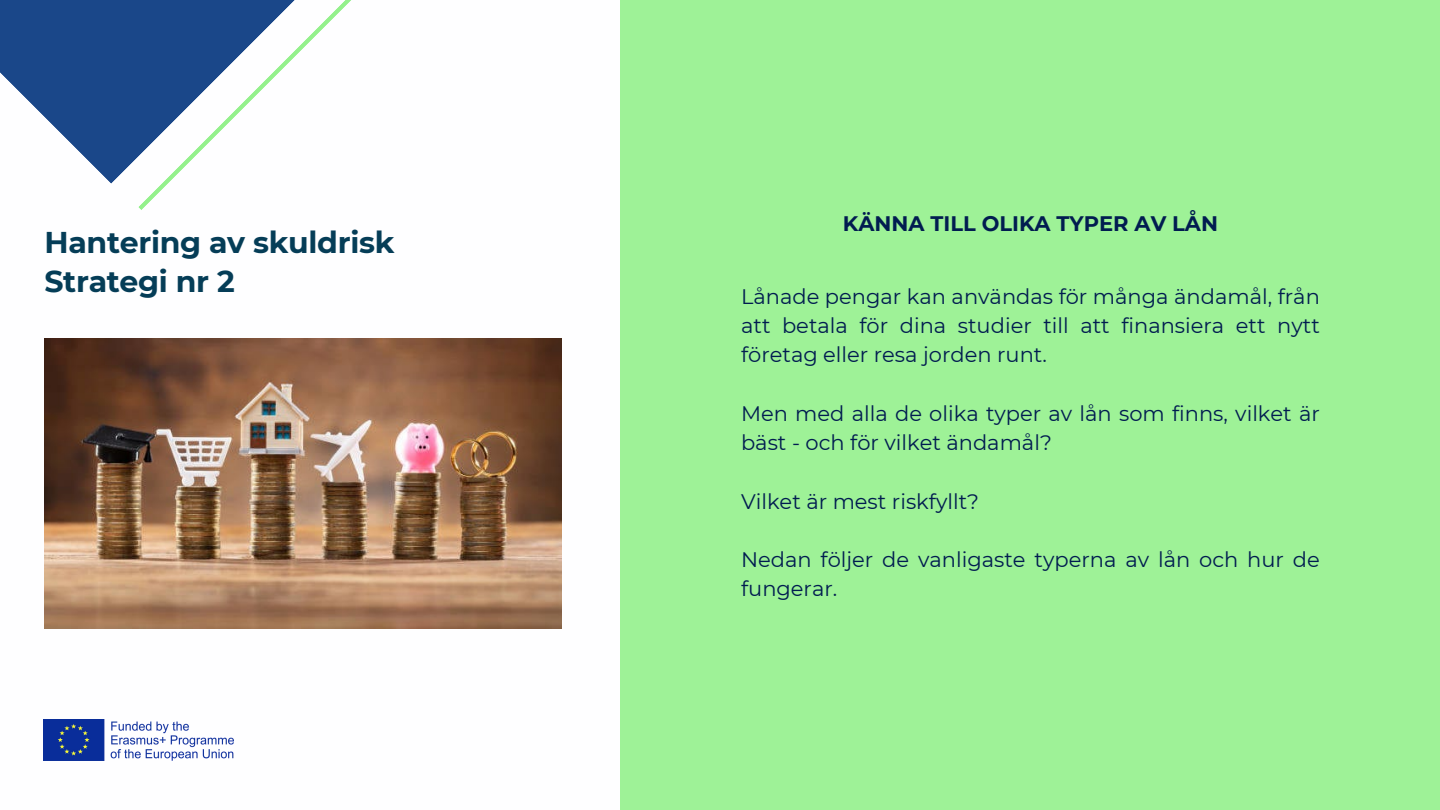
<style>
.page{position:relative;width:1440px;height:810px;background:#fff}
.page>*{position:absolute;margin:0;border:0;box-sizing:border-box;transform-origin:0 0}
.t1{font:700 30px "Montserrat";letter-spacing:-.01em;color:#053d57}
.t2{font:21px/29.2px "Montserrat";color:#011c50}
.t3{font:700 21px "Montserrat";color:#011c50}
</style>
<div class="page">
<svg style="left:0;top:0;width:138px;height:184px;fill:#1a4789"></svg>
<div style="left:621px;top:0;width:819px;height:810px;background:#9ef297"></div>
<img style="left:44px;top:720px;width:189px;height:41px">
<svg style="left:138px;top:0;width:213px;height:210px"></svg>
<img style="left:44px;top:339px;width:517px;height:290px">
<p class="t1" style="left:44px;top:224px;width:352px">Hantering av skuldrisk</p>
<p class="t1" style="left:44px;top:263px;width:192px">Strategi nr 2</p>
<p class="t3" style="left:843px;top:210px;width:377px">KÄNNA TILL OLIKA TYPER AV LÅN</p>
<p class="t2" style="left:741px;top:282px;width:580px;text-align:justify">Lånade pengar kan användas för många ändamål, från att betala för dina studier till att finansiera ett nytt företag eller resa jorden runt.</p>
<p class="t2" style="left:741px;top:399px;width:580px">Men med alla de olika typer av lån som finns, vilket är bäst - och för vilket ändamål?</p>
<p class="t2" style="left:741px;top:487px;width:240px">Vilket är mest riskfyllt?</p>
<p class="t2" style="left:741px;top:545px;width:580px">Nedan följer de vanligaste typerna av lån och hur de fungerar.</p>
</div>
